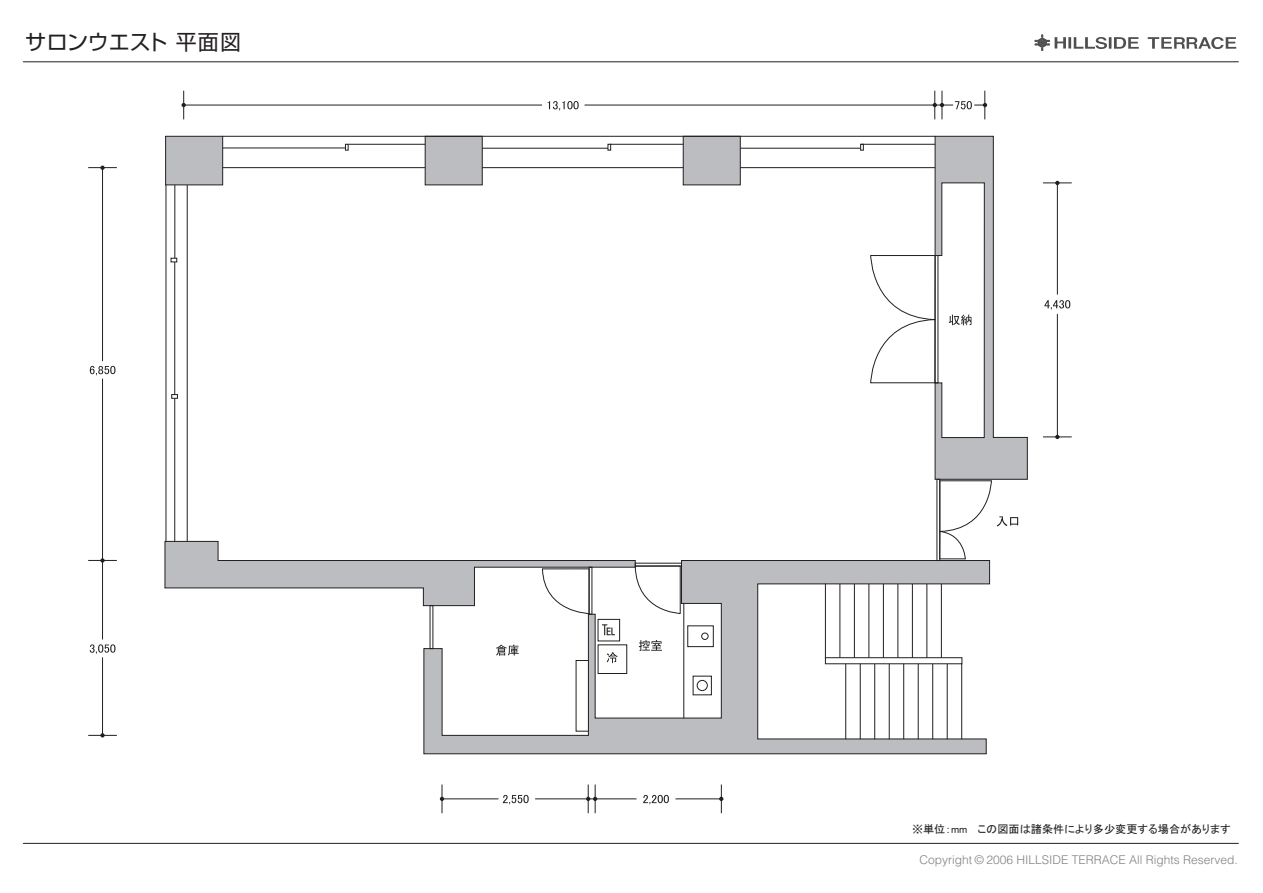
<style>
.page{position:relative;width:1263px;height:893px;background:#fff}
.page>*{position:absolute;margin:0;border:0;box-sizing:border-box;transform-origin:0 0}
.t1{font:21px "Shin Go Pro";letter-spacing:.005em;color:#231f20}
.t2{font:300 12px "Helvetica";color:#808285}
.t3{font:11.1px "MS P Gothic";color:#231f20}
</style>
<div class="page">
<hr style="left:23px;top:62px;width:1215px;height:1px;background:#231f20">
<hr style="left:23px;top:843px;width:1215px;height:1px;background:#231f20">
<svg style="left:1034px;top:34px;width:202px;height:17px"></svg>
<hr style="left:223px;top:167px;width:712px;height:1px;background:#231f20">
<div style="left:165px;top:136px;width:58px;height:49px;background:#bcbdc0;border:1px solid #231f20"></div>
<div style="left:425px;top:136px;width:57px;height:49px;background:#bcbdc0"></div>
<div style="left:683px;top:136px;width:57px;height:49px;background:#bcbdc0"></div>
<svg style="left:423px;top:560px;width:567px;height:194px"></svg>
<hr style="left:166px;top:185px;width:1px;height:356px;background:#231f20">
<hr style="left:187px;top:185px;width:1px;height:356px;background:#231f20">
<hr style="left:223px;top:136px;width:712px;height:1px;background:#231f20">
<hr style="left:860px;top:664px;width:1px;height:75px;background:#231f20">
<hr style="left:874px;top:664px;width:1px;height:75px;background:#231f20">
<hr style="left:845px;top:664px;width:1px;height:75px;background:#231f20">
<hr style="left:889px;top:664px;width:1px;height:75px;background:#231f20">
<hr style="left:903px;top:664px;width:1px;height:75px;background:#231f20">
<hr style="left:918px;top:664px;width:1px;height:75px;background:#231f20">
<hr style="left:932px;top:664px;width:1px;height:75px;background:#231f20">
<hr style="left:947px;top:664px;width:1px;height:75px;background:#231f20">
<hr style="left:961px;top:664px;width:1px;height:75px;background:#231f20">
<hr style="left:825px;top:583px;width:1px;height:75px;background:#231f20">
<hr style="left:840px;top:584px;width:1px;height:74px;background:#231f20">
<hr style="left:854px;top:584px;width:1px;height:74px;background:#231f20">
<hr style="left:869px;top:584px;width:1px;height:74px;background:#231f20">
<hr style="left:883px;top:584px;width:1px;height:74px;background:#231f20">
<hr style="left:898px;top:584px;width:1px;height:74px;background:#231f20">
<hr style="left:912px;top:584px;width:1px;height:74px;background:#231f20">
<hr style="left:927px;top:584px;width:1px;height:74px;background:#231f20">
<hr style="left:941px;top:584px;width:1px;height:74px;background:#231f20">
<div style="left:825px;top:657px;width:137px;height:7px;border:1px solid #231f20"></div>
<hr style="left:683px;top:604px;width:1px;height:114px;background:#231f20">
<div style="left:687px;top:626px;width:26px;height:21px;border:1px solid #231f20"></div>
<div style="left:701px;top:633px;width:7px;height:7px;border:1px solid #231f20;border-radius:50%"></div>
<div style="left:693px;top:676px;width:19px;height:19px;border:1px solid #231f20"></div>
<div style="left:697px;top:680px;width:10px;height:11px;border:1px solid #231f20;border-radius:50%"></div>
<div style="left:635px;top:563px;width:47px;height:3px;border:1px solid #231f20"></div>
<div style="left:937px;top:479px;width:3px;height:82px;border:1px solid #231f20"></div>
<svg style="left:165px;top:541px;width:516px;height:73px"></svg>
<hr style="left:175px;top:185px;width:1px;height:73px;background:#231f20">
<hr style="left:174px;top:262px;width:1px;height:132px;background:#231f20">
<hr style="left:174px;top:398px;width:1px;height:143px;background:#231f20">
<svg style="left:171px;top:258px;width:6px;height:4px"></svg>
<svg style="left:171px;top:394px;width:7px;height:5px"></svg>
<hr style="left:861px;top:144px;width:74px;height:1px;background:#231f20">
<hr style="left:740px;top:148px;width:121px;height:1px;background:#231f20">
<svg style="left:860px;top:144px;width:4px;height:7px"></svg>
<hr style="left:610px;top:144px;width:73px;height:1px;background:#231f20">
<hr style="left:482px;top:148px;width:126px;height:1px;background:#231f20">
<svg style="left:607px;top:144px;width:4px;height:7px"></svg>
<hr style="left:348px;top:144px;width:77px;height:1px;background:#231f20">
<hr style="left:223px;top:148px;width:123px;height:1px;background:#231f20">
<svg style="left:345px;top:144px;width:4px;height:7px"></svg>
<div style="left:598px;top:645px;width:29px;height:29px;border:1px solid #231f20"></div>
<div style="left:598px;top:619px;width:22px;height:22px;border:1px solid #231f20"></div>
<svg style="left:181px;top:91px;width:5px;height:28px"></svg>
<svg style="left:933px;top:91px;width:11px;height:28px"></svg>
<hr style="left:584px;top:105px;width:369px;height:1px;background:#231f20">
<hr style="left:184px;top:105px;width:358px;height:1px;background:#231f20">
<svg style="left:955px;top:91px;width:32px;height:28px"></svg>
<svg style="left:547px;top:101px;width:32px;height:10px"></svg>
<hr style="left:1057px;top:314px;width:1px;height:123px;background:#231f20">
<hr style="left:1057px;top:183px;width:1px;height:112px;background:#231f20">
<svg style="left:1044px;top:300px;width:26px;height:10px"></svg>
<svg style="left:1043px;top:181px;width:29px;height:4px"></svg>
<svg style="left:1043px;top:435px;width:29px;height:4px"></svg>
<hr style="left:102px;top:379px;width:1px;height:260px;background:#231f20">
<hr style="left:102px;top:657px;width:1px;height:78px;background:#231f20">
<hr style="left:102px;top:168px;width:1px;height:193px;background:#231f20">
<svg style="left:90px;top:366px;width:25px;height:9px"></svg>
<svg style="left:88px;top:166px;width:29px;height:4px"></svg>
<svg style="left:88px;top:733px;width:29px;height:4px"></svg>
<svg style="left:88px;top:558px;width:29px;height:5px"></svg>
<svg style="left:90px;top:644px;width:25px;height:10px"></svg>
<svg style="left:440px;top:784px;width:4px;height:29px"></svg>
<svg style="left:719px;top:784px;width:4px;height:29px"></svg>
<svg style="left:586px;top:784px;width:11px;height:29px"></svg>
<hr style="left:442px;top:799px;width:56px;height:1px;background:#231f20">
<hr style="left:535px;top:799px;width:101px;height:1px;background:#231f20">
<hr style="left:675px;top:799px;width:46px;height:1px;background:#231f20">
<svg style="left:503px;top:795px;width:26px;height:9px"></svg>
<svg style="left:643px;top:795px;width:26px;height:9px"></svg>
<svg style="left:870px;top:136px;width:158px;height:423px"></svg>
<svg style="left:607px;top:652px;width:10px;height:11px"></svg>
<svg style="left:602px;top:624px;width:13px;height:11px"></svg>
<svg style="left:496px;top:645px;width:23px;height:11px"></svg>
<svg style="left:639px;top:640px;width:23px;height:11px"></svg>
<p class="t1" style="left:25px;top:25px;width:217px">サロンウエスト平面図</p>
<p class="t3" style="left:912px;top:823px;width:320px">※単位：mm　この図面は諸条件により多少変更する場合があります</p>
<p class="t2" style="left:919px;top:853px;width:320px">Copyright © 2006 HILLSIDE TERRACE All Rights Reserved.</p>
</div>
